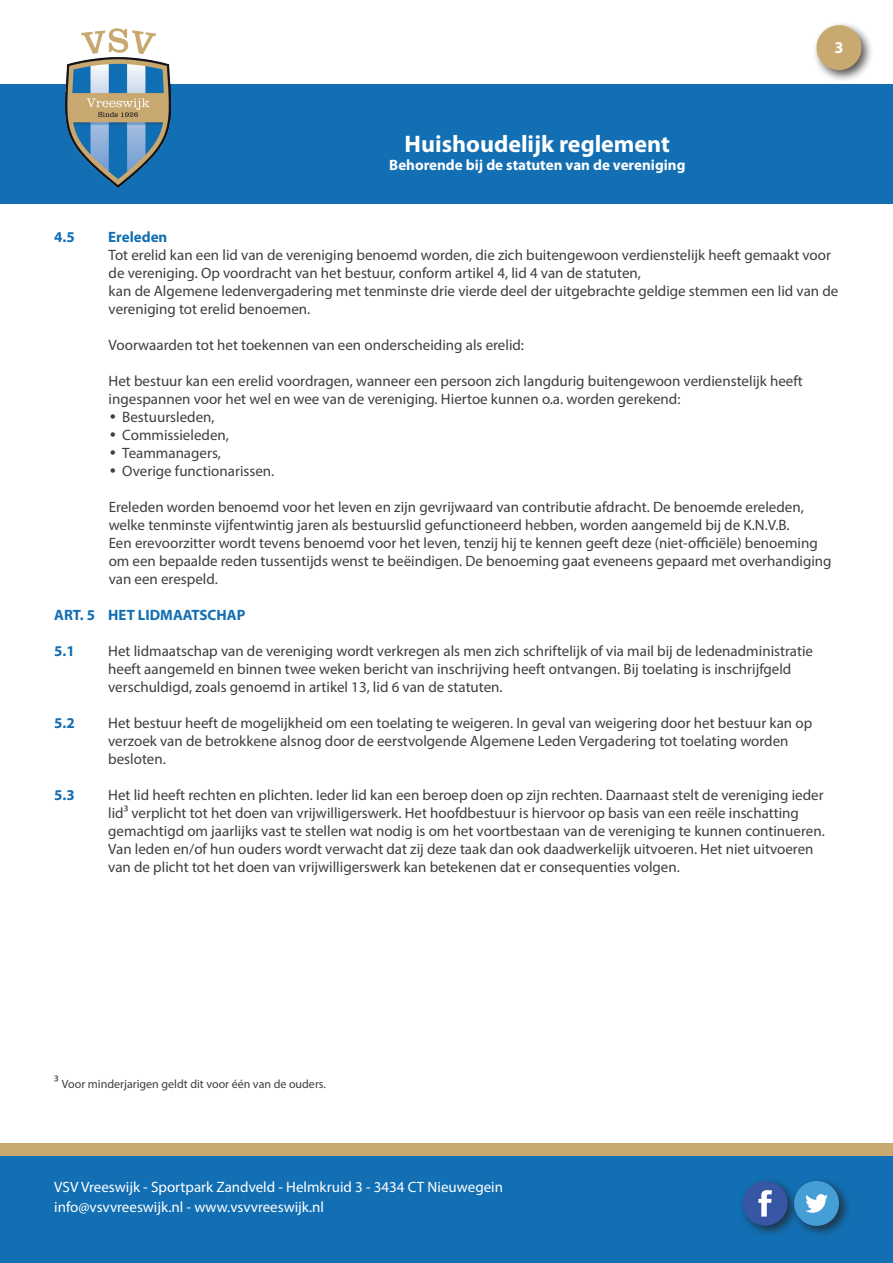
<style>
.page{position:relative;width:893px;height:1263px;background:#fff}
.page>*{position:absolute;margin:0;border:0;box-sizing:border-box;transform-origin:0 0}
.t1{font:700 24px "Myriad Pro";color:#fff}
.t2{font:700 16.5px "Myriad Pro";color:#fff}
.t3{font:15px/18px "Myriad Pro";color:#3e3e3f}
.t4{font:15px/19.5px "Myriad Pro";color:#fff}
.t5{font:700 15px "Myriad Pro";color:#126fb3}
.t6{font:700 15px "Myriad Pro";color:#fff}
.t7{font:12px "Myriad Pro";color:#3e3e3f}
.s1{font-size:15px}
</style>
<div class="page">
<div style="left:812px;top:21px;width:62px;height:62px;background:#231f20;opacity:.75"></div>
<div style="left:816px;top:25px;width:45px;height:45px;background:#c8a970;border-radius:22px"></div>
<div style="left:0;top:1144px;width:893px;height:119px;background:#c8a970"></div>
<div style="left:0;top:84px;width:893px;height:119px;background:#126fb3"></div>
<div style="left:0;top:1157px;width:893px;height:106px;background:#126fb3"></div>
<img style="left:65px;top:29px;width:105px;height:158px">
<div style="left:739px;top:1177px;width:61px;height:61px;background:#231f20;opacity:.75"></div>
<div style="left:743px;top:1181px;width:44px;height:45px;background:#3757a5;border-radius:22px"></div>
<svg style="left:758px;top:1190px;width:14px;height:26px"></svg>
<div style="left:790px;top:1177px;width:62px;height:61px;background:#231f20;opacity:.75"></div>
<div style="left:794px;top:1181px;width:45px;height:45px;background:#469ed7;border-radius:22px"></div>
<svg style="left:805px;top:1194px;width:23px;height:19px"></svg>
<h1 class="t1" style="left:405px;top:130px;width:267px">Huishoudelijk reglement</h1>
<p class="t6" style="left:389px;top:156px;width:298px">Behorende bij de statuten van de vereniging</p>
<p class="t2" style="left:834px;top:38px;width:11px">3</p>
<p class="t5" style="left:54px;top:228px;width:22px">4.5</p>
<p class="t5" style="left:108px;top:228px;width:61px">Ereleden</p>
<p class="t3" style="left:109px;top:245px;width:731px">Tot erelid kan een lid van de vereniging benoemd worden, die zich buitengewoon verdienstelijk heeft gemaakt voor de vereniging. Op voordracht van het bestuur, conform artikel 4, lid 4 van de statuten,<br>kan de Algemene ledenvergadering met tenminste drie vierde deel der uitgebrachte geldige stemmen een lid van de vereniging tot erelid benoemen.</p>
<p class="t3" style="left:109px;top:335px;width:417px">Voorwaarden tot het toekennen van een onderscheiding als erelid:</p>
<p class="t3" style="left:109px;top:371px;width:696px">Het bestuur kan een erelid voordragen, wanneer een persoon zich langdurig buitengewoon verdienstelijk heeft ingespannen voor het wel en wee van de vereniging. Hiertoe kunnen o.a. worden gerekend:</p>
<p class="t3" style="left:110px;top:407px;width:107px">• Bestuursleden,</p>
<p class="t3" style="left:110px;top:425px;width:121px">• Commissieleden,</p>
<p class="t3" style="left:110px;top:443px;width:113px">• Teammanagers,</p>
<p class="t3" style="left:110px;top:461px;width:166px">• Overige functionarissen.</p>
<p class="t3" style="left:109px;top:497px;width:724px">Ereleden worden benoemd voor het leven en zijn gevrijwaard van contributie afdracht. De benoemde ereleden, welke tenminste vijfentwintig jaren als bestuurslid gefunctioneerd hebben, worden aangemeld bij de K.N.V.B.<br>Een erevoorzitter wordt tevens benoemd voor het leven, tenzij hij te kennen geeft deze (niet-officiële) benoeming om een bepaalde reden tussentijds wenst te beëindigen. De benoeming gaat eveneens gepaard met overhandiging van een erespeld.</p>
<p class="t5" style="left:54px;top:606px;width:193px">ART. 5 HET LIDMAATSCHAP</p>
<p class="t5" style="left:54px;top:642px;width:22px">5.1</p>
<p class="t3" style="left:108px;top:641px;width:706px">Het lidmaatschap van de vereniging wordt verkregen als men zich schriftelijk of via mail bij de ledenadministratie heeft aangemeld en binnen twee weken bericht van inschrijving heeft ontvangen. Bij toelating is inschrijfgeld verschuldigd, zoals genoemd in artikel 13, lid 6 van de statuten.</p>
<p class="t5" style="left:54px;top:714px;width:22px">5.2</p>
<p class="t3" style="left:108px;top:713px;width:705px">Het bestuur heeft de mogelijkheid om een toelating te weigeren. In geval van weigering door het bestuur kan op verzoek van de betrokkene alsnog door de eerstvolgende Algemene Leden Vergadering tot toelating worden besloten.</p>
<p class="t5" style="left:54px;top:786px;width:22px">5.3</p>
<p class="t3" style="left:108px;top:785px;width:718px">Het lid heeft rechten en plichten. Ieder lid kan een beroep doen op zijn rechten. Daarnaast stelt de vereniging ieder lid³ verplicht tot het doen van vrijwilligerswerk. Het hoofdbestuur is hiervoor op basis van een reële inschatting gemachtigd om jaarlijks vast te stellen wat nodig is om het voortbestaan van de vereniging te kunnen continueren.<br>Van leden en/of hun ouders wordt verwacht dat zij deze taak dan ook daadwerkelijk uitvoeren. Het niet uitvoeren van de plicht tot het doen van vrijwilligerswerk kan betekenen dat er consequenties volgen.</p>
<p class="t7" style="left:54px;top:1076px;width:273px"><span class="s1">³</span> Voor minderjarigen geldt dit voor één van de ouders.</p>
<p class="t4" style="left:54px;top:1177px;width:450px">VSV Vreeswijk - Sportpark Zandveld - Helmkruid 3 - 3434 CT Nieuwegein info@vsvvreeswijk.nl - www.vsvvreeswijk.nl</p>
</div>
